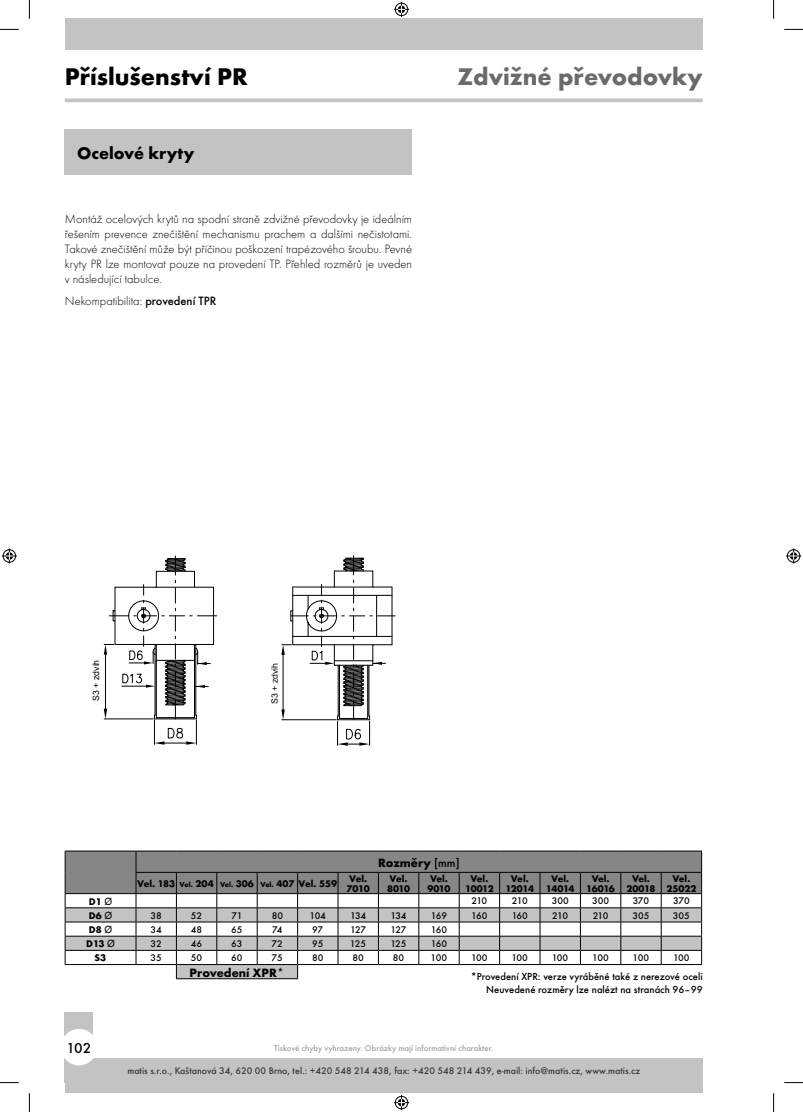
<style>
.page{position:relative;width:803px;height:1112px;background:#fff}
.page>*{position:absolute;margin:0;border:0;box-sizing:border-box;transform-origin:0 0}
.t1{font:700 25px "Futura TEE";color:#6a6a6a}
.t2{font:700 25px "Futura TEE";color:#000}
.t3{font:700 17.5px "Futura TEE";color:#000}
.t4{font:500 15px "Futura TEE";color:#000}
.t5{font:12.5px/15px "Futura TEE Ligh";color:#000;text-align:justify}
.t6{font:700 12.5px "Futura TEE";color:#000}
.t7{font:500 10.62px/12.8px "Futura TEE";color:#000;text-align:right}
.t8{font:500 10px "Futura TEE";color:#000}
.t9{font:500 10px "Futura TEE";color:#393939}
.t10{font:700 10px/10px "Futura TEE";color:#000}
.t11{font:700 10px/10px "Futura TEE";letter-spacing:-.045em;color:#000;text-align:center}
.t12{font:700 10px/10px "Futura TEE";letter-spacing:-.04em;color:#000;text-align:center}
.t13{font:700 10px/10px "Futura TEE";letter-spacing:-.02em;color:#000;text-align:center}
.t14{font:8.88px "Arial";color:#090909}
.t15{font:500 8.75px "Futura TEE";color:#a3a3a3}
.t16{font:8.75px "Arial";color:#000}
.s1{font-family:"Futura TEE";font-weight:500}
.s2{font-weight:500}
.s3{font-size:7.5px}
.s4{font-family:"Arial";font-weight:400}
</style>
<div class="page">
<svg style="left:65px;top:98px;width:638px;height:4px;background:#c9c9c9"></svg>
<div style="left:65px;top:1011px;width:28px;height:71px;background:#c3c3c3"></div>
<div style="left:65px;top:19px;width:638px;height:31px;background:#c3c3c3"></div>
<div style="left:65px;top:1058px;width:638px;height:34px;background:#c3c3c3"></div>
<div style="left:61px;top:1028px;width:36px;height:37px;background:#fff;border-radius:50%"></div>
<div style="left:65px;top:129px;width:347px;height:45px;background:#c3c3c3"></div>
<svg style="left:104px;top:556px;width:113px;height:188px"></svg>
<svg style="left:281px;top:555px;width:114px;height:190px"></svg>
<hr style="left:176px;top:978px;width:41px;height:1px;background:#000">
<hr style="left:217px;top:978px;width:40px;height:1px;background:#000">
<hr style="left:257px;top:978px;width:41px;height:1px;background:#000">
<svg style="left:65px;top:850px;width:637px;height:128px"></svg>
<svg style="left:0;top:29px;width:19px;height:1px"></svg>
<svg style="left:784px;top:29px;width:19px;height:1px"></svg>
<svg style="left:0;top:1082px;width:19px;height:1px"></svg>
<svg style="left:784px;top:1082px;width:19px;height:1px"></svg>
<svg style="left:29px;top:0;width:1px;height:19px"></svg>
<svg style="left:29px;top:1093px;width:1px;height:18px"></svg>
<svg style="left:773px;top:0;width:1px;height:19px"></svg>
<svg style="left:773px;top:1093px;width:1px;height:18px"></svg>
<svg style="left:394px;top:2px;width:15px;height:15px"></svg>
<svg style="left:394px;top:1095px;width:15px;height:14px"></svg>
<svg style="left:2px;top:548px;width:15px;height:15px"></svg>
<svg style="left:786px;top:548px;width:15px;height:15px"></svg>
<p class="t2" style="left:65px;top:61px;width:184px">Příslušenství PR</p>
<p class="t3" style="left:77px;top:142px;width:119px">Ocelové kryty</p>
<p class="t5" style="left:65px;top:211px;width:349px">Montáž ocelových krytů na spodní straně zdvižné převodovky je ideálním řešením prevence znečištění mechanismu prachem a dalšími nečistotami.<br>Takové znečištění může být příčinou poškození trapézového šroubu. Pevné kryty PR lze montovat pouze na provedení TP. Přehled rozměrů je uveden v následující tabulce.</p>
<p class="t5" style="left:65px;top:294px;width:152px">Nekompatibilita: <span class="s1">provedení TPR</span></p>
<p class="t1" style="left:457px;top:61px;width:247px">Zdvižné převodovky</p>
<p class="t16" style="left:91px;top:700px;width:43px;rotate:-90deg">S3 + zdvih</p>
<p class="t14" style="left:269px;top:704px;width:43px;rotate:-90deg">S3 + zdvih</p>
<p class="t6" style="left:378px;top:854px;width:83px">Rozměry <span class="s2">[mm]</span></p>
<p class="t10" style="left:137px;top:878px;width:201px">Vel. 183 <span class="s3">Vel.</span> 204 <span class="s3">Vel.</span> 306 <span class="s3">Vel.</span> 407 Vel. 559</p>
<p class="t10" style="left:347px;top:873px;width:25px">Vel.<br>7010</p>
<p class="t10" style="left:387px;top:873px;width:25px">Vel.<br>8010</p>
<p class="t10" style="left:427px;top:873px;width:25px">Vel.<br>9010</p>
<p class="t12" style="left:465px;top:873px;width:30px">Vel.<br>10012</p>
<p class="t11" style="left:506px;top:873px;width:30px">Vel.<br>12014</p>
<p class="t11" style="left:546px;top:873px;width:30px">Vel.<br>14014</p>
<p class="t11" style="left:586px;top:873px;width:30px">Vel.<br>16016</p>
<p class="t13" style="left:626px;top:873px;width:31px">Vel.<br>20018</p>
<p class="t10" style="left:666px;top:873px;width:31px;text-align:center">Vel.<br>25022</p>
<p class="t10" style="left:89px;top:895px;width:25px">D1 <span class="s4">Ø</span></p>
<p class="t8" style="left:471px;top:895px;width:17px">210</p>
<p class="t8" style="left:512px;top:895px;width:17px">210</p>
<p class="t8" style="left:552px;top:895px;width:19px">300</p>
<p class="t8" style="left:592px;top:895px;width:19px">300</p>
<p class="t8" style="left:633px;top:895px;width:18px">370</p>
<p class="t8" style="left:673px;top:895px;width:18px">370</p>
<p class="t10" style="left:89px;top:910px;width:25px">D6 <span class="s4">Ø</span></p>
<p class="t8" style="left:151px;top:909px;width:13px">38</p>
<p class="t8" style="left:191px;top:909px;width:13px">52</p>
<p class="t8" style="left:232px;top:909px;width:12px">71</p>
<p class="t8" style="left:272px;top:909px;width:13px">80</p>
<p class="t8" style="left:310px;top:909px;width:18px">104</p>
<p class="t8" style="left:350px;top:909px;width:18px">134</p>
<p class="t8" style="left:390px;top:909px;width:18px">134</p>
<p class="t8" style="left:431px;top:909px;width:18px">169</p>
<p class="t8" style="left:471px;top:909px;width:18px">160</p>
<p class="t8" style="left:512px;top:909px;width:18px">160</p>
<p class="t8" style="left:552px;top:909px;width:17px">210</p>
<p class="t8" style="left:593px;top:909px;width:17px">210</p>
<p class="t8" style="left:632px;top:909px;width:19px">305</p>
<p class="t8" style="left:673px;top:909px;width:19px">305</p>
<p class="t10" style="left:89px;top:924px;width:25px">D8 <span class="s4">Ø</span></p>
<p class="t8" style="left:151px;top:923px;width:13px">34</p>
<p class="t8" style="left:191px;top:923px;width:13px">48</p>
<p class="t8" style="left:231px;top:923px;width:13px">65</p>
<p class="t8" style="left:272px;top:923px;width:12px">74</p>
<p class="t8" style="left:312px;top:923px;width:13px">97</p>
<p class="t8" style="left:350px;top:923px;width:18px">127</p>
<p class="t8" style="left:390px;top:923px;width:18px">127</p>
<p class="t8" style="left:431px;top:923px;width:18px">160</p>
<p class="t10" style="left:86px;top:938px;width:30px">D13 <span class="s4">Ø</span></p>
<p class="t8" style="left:150px;top:937px;width:13px">32</p>
<p class="t8" style="left:191px;top:937px;width:13px">46</p>
<p class="t8" style="left:231px;top:937px;width:13px">63</p>
<p class="t8" style="left:272px;top:937px;width:13px">72</p>
<p class="t8" style="left:312px;top:937px;width:13px">95</p>
<p class="t8" style="left:350px;top:937px;width:18px">125</p>
<p class="t8" style="left:390px;top:937px;width:18px">125</p>
<p class="t8" style="left:431px;top:937px;width:18px">160</p>
<p class="t10" style="left:95px;top:952px;width:13px">S3</p>
<p class="t8" style="left:150px;top:951px;width:13px">35</p>
<p class="t8" style="left:191px;top:951px;width:13px">50</p>
<p class="t8" style="left:231px;top:951px;width:13px">60</p>
<p class="t8" style="left:272px;top:951px;width:13px">75</p>
<p class="t8" style="left:312px;top:951px;width:13px">80</p>
<p class="t8" style="left:352px;top:951px;width:13px">80</p>
<p class="t8" style="left:393px;top:951px;width:13px">80</p>
<p class="t8" style="left:431px;top:951px;width:18px">100</p>
<p class="t8" style="left:471px;top:951px;width:18px">100</p>
<p class="t8" style="left:511px;top:951px;width:18px">100</p>
<p class="t8" style="left:552px;top:951px;width:18px">100</p>
<p class="t8" style="left:592px;top:951px;width:18px">100</p>
<p class="t8" style="left:633px;top:951px;width:18px">100</p>
<p class="t8" style="left:673px;top:951px;width:18px">100</p>
<p class="t6" style="left:190px;top:964px;width:96px">Provedení XPR*</p>
<p class="t7" style="left:471px;top:969px;width:233px">*Provedení XPR: verze vyráběné také z nerezové oceli<br>Neuvedené rozměry lze nalézt na stranách 96–99</p>
<p class="t4" style="left:67px;top:1038px;width:26px">102</p>
<p class="t15" style="left:274px;top:1042px;width:221px">Tiskové chyby vyhrazeny. Obrázky mají informativní charakter.</p>
<p class="t9" style="left:127px;top:1064px;width:514px">matis s.r.o., Kaštanová 34, 620 00 Brno, tel.: +420 548 214 438, fax: +420 548 214 439, e-mail: info@matis.cz, www.matis.cz</p>
</div>
